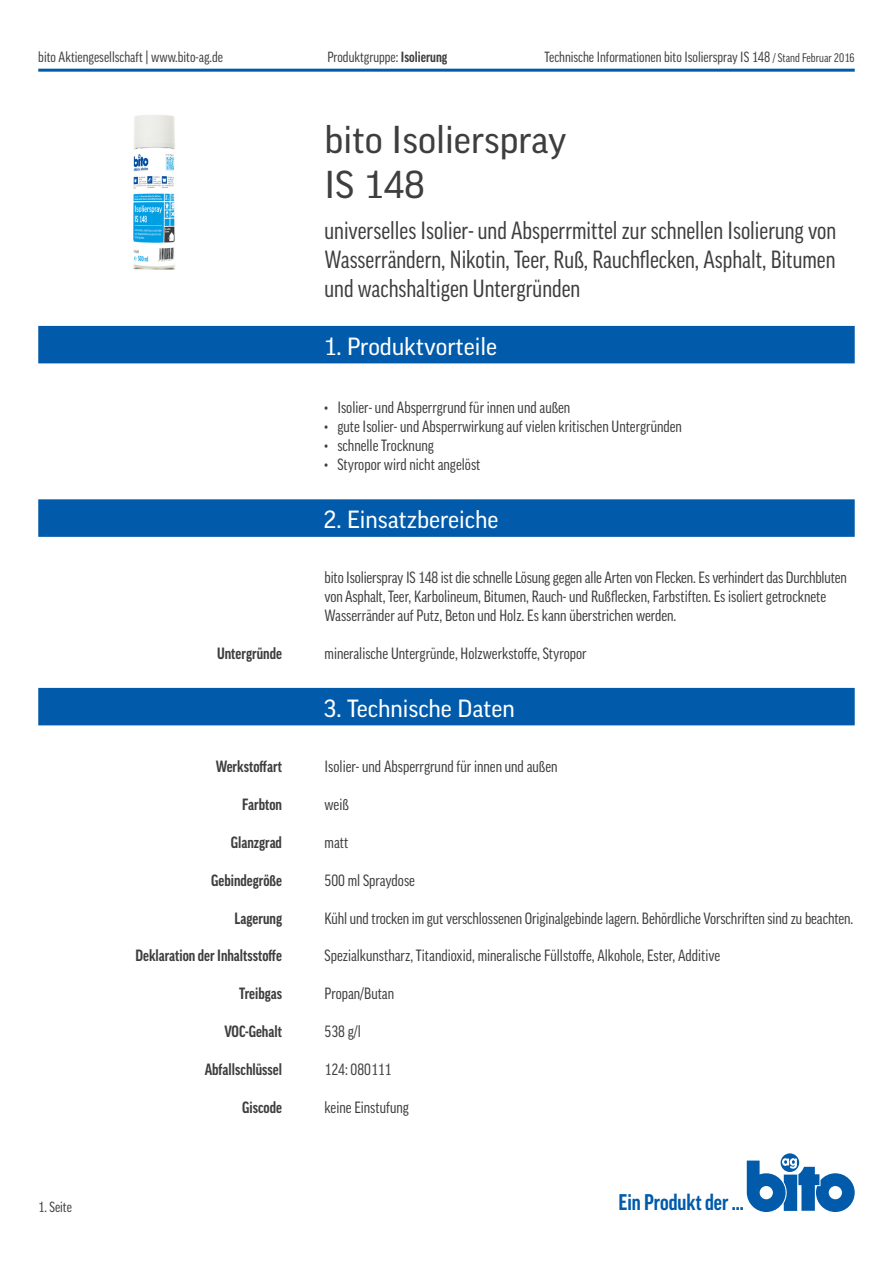
<style>
.page{position:relative;width:893px;height:1263px;background:#fff}
.page>*{position:absolute;margin:0;border:0;box-sizing:border-box;transform-origin:0 0}
.Headline{font:37.5px/45px "Good Pro";color:#3e3e3f}
.Subline{font:condensed 24px/28.8px "Good Pro";color:#3e3e3f;text-align:justify}
.blauer_Balken{font:24px "Good Pro";color:#fff}
.t1{font:700 condensed 21.9px "Good Pro";color:#015aaa}
.Inhalt{font:condensed 15.75px/18.9px "Good Pro";color:#3e3e3f}
.Auflistung{font:700 condensed 15.75px "Good Pro";color:#3e3e3f}
.Adresse{font:condensed 14.25px "Good Pro";color:#3e3e3f}
.s1{font-weight:700}
.s2{font-size:12px}
</style>
<div class="page">
<hr style="left:38px;top:69px;width:817px;height:3px;background:#015aaa">
<svg style="left:781px;top:1153px;width:18px;height:19px"></svg>
<svg style="left:747px;top:1158px;width:108px;height:54px"></svg>
<div style="left:38px;top:499px;width:817px;height:38px;background:#015aaa"></div>
<div style="left:38px;top:688px;width:817px;height:37px;background:#015aaa"></div>
<div style="left:38px;top:326px;width:817px;height:37px;background:#015aaa"></div>
<img style="left:133px;top:115px;width:42px;height:155px">
<p class="Adresse" style="left:38px;top:49px;width:186px">bito Aktiengesellschaft | www.bito-ag.de</p>
<p class="Adresse" style="left:327px;top:49px;width:121px">Produktgruppe: <span class="s1">Isolierung</span></p>
<p class="Adresse" style="left:545px;top:49px;width:312px">Technische Informationen bito Isolierspray IS 148 <span class="s2">/ Stand Februar 2016</span></p>
<p class="Headline" style="left:325px;top:117px;width:244px">bito Isolierspray<br>IS 148</p>
<p class="Subline" style="left:325px;top:216px;width:513px">universelles Isolier- und Absperrmittel zur schnellen Isolierung von Wasserrändern, Nikotin, Teer, Ruß, Rauchflecken, Asphalt, Bitumen und wachshaltigen Untergründen</p>
<p class="blauer_Balken" style="left:323px;top:333px;width:175px">1. Produktvorteile</p>
<p class="Inhalt" style="left:325px;top:398px;width:247px">• Isolier- und Absperrgrund für innen und außen</p>
<p class="Inhalt" style="left:325px;top:417px;width:359px">• gute Isolier- und Absperrwirkung auf vielen kritischen Untergründen</p>
<p class="Inhalt" style="left:325px;top:436px;width:111px">• schnelle Trocknung</p>
<p class="Inhalt" style="left:325px;top:455px;width:157px">• Styropor wird nicht angelöst</p>
<p class="Auflistung" style="left:217px;top:644px;width:66px">Untergründe</p>
<p class="Auflistung" style="left:216px;top:758px;width:68px">Werkstoffart</p>
<p class="Auflistung" style="left:242px;top:796px;width:41px">Farbton</p>
<p class="Auflistung" style="left:231px;top:833px;width:53px">Glanzgrad</p>
<p class="Auflistung" style="left:211px;top:871px;width:72px">Gebindegröße</p>
<p class="Auflistung" style="left:235px;top:909px;width:49px">Lagerung</p>
<p class="Auflistung" style="left:135px;top:947px;width:148px">Deklaration der Inhaltsstoffe</p>
<p class="Auflistung" style="left:239px;top:985px;width:44px">Treibgas</p>
<p class="Auflistung" style="left:224px;top:1022px;width:59px">VOC-Gehalt</p>
<p class="Auflistung" style="left:205px;top:1060px;width:79px">Abfallschlüssel</p>
<p class="Auflistung" style="left:242px;top:1098px;width:41px">Giscode</p>
<p class="blauer_Balken" style="left:323px;top:506px;width:177px">2. Einsatzbereiche</p>
<p class="Inhalt" style="left:325px;top:568px;width:524px">bito Isolierspray IS 148 ist die schnelle Lösung gegen alle Arten von Flecken. Es verhindert das Durchbluten von Asphalt, Teer, Karbolineum, Bitumen, Rauch- und Rußflecken, Farbstiften. Es isoliert getrocknete<br>Wasserränder auf Putz, Beton und Holz. Es kann überstrichen werden.</p>
<p class="Inhalt" style="left:325px;top:644px;width:263px">mineralische Untergründe, Holzwerkstoffe, Styropor</p>
<p class="blauer_Balken" style="left:323px;top:695px;width:193px">3. Technische Daten</p>
<p class="Inhalt" style="left:325px;top:757px;width:234px">Isolier- und Absperrgrund für innen und außen</p>
<p class="Inhalt" style="left:325px;top:795px;width:26px">weiß</p>
<p class="Inhalt" style="left:325px;top:833px;width:25px">matt</p>
<p class="Inhalt" style="left:325px;top:871px;width:92px">500 ml Spraydose</p>
<p class="Inhalt" style="left:325px;top:908px;width:530px">Kühl und trocken im gut verschlossenen Originalgebinde lagern. Behördliche Vorschriften sind zu beachten.</p>
<p class="Inhalt" style="left:325px;top:946px;width:397px">Spezialkunstharz, Titandioxid, mineralische Füllstoffe, Alkohole, Ester, Additive</p>
<p class="Inhalt" style="left:325px;top:984px;width:71px">Propan/Butan</p>
<p class="Inhalt" style="left:325px;top:1022px;width:38px">538 g/l</p>
<p class="Inhalt" style="left:325px;top:1060px;width:68px">124: 080111</p>
<p class="Inhalt" style="left:325px;top:1097px;width:86px">keine Einstufung</p>
<p class="Adresse" style="left:38px;top:1199px;width:35px">1. Seite</p>
<h3 class="t1" style="left:618px;top:1190px;width:127px">Ein Produkt der ...</h3>
</div>
